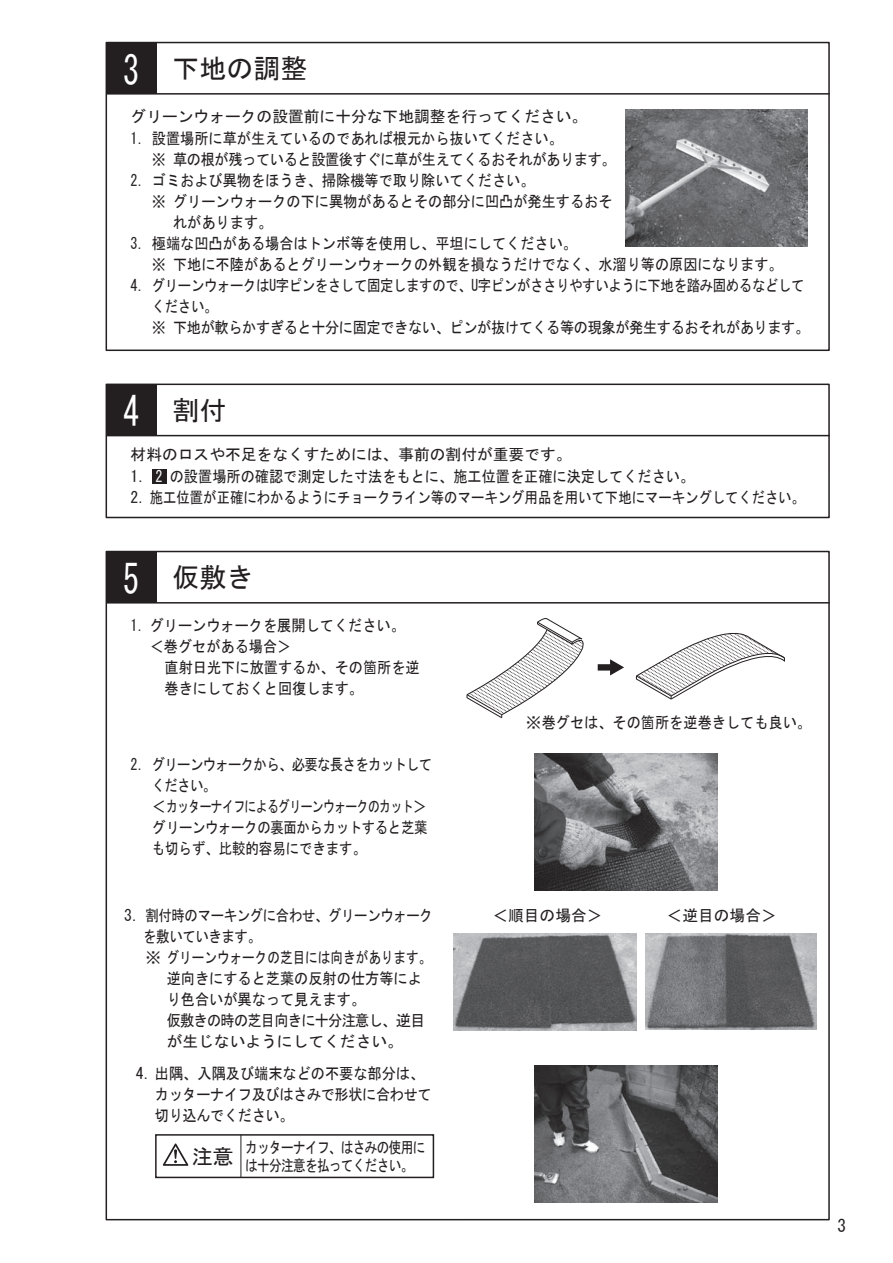
<style>
.page{position:relative;width:893px;height:1263px;background:#fff}
.page>*{position:absolute;margin:0;border:0;box-sizing:border-box;transform-origin:0 0}
.t1{font:40.5px "MS Gothic";color:#fff;scale:.8 1}
.t2{font:27px "MS Gothic";color:#231f20}
.t3{font:21px "MS Gothic";color:#231f20}
.t4{font:17.25px "MS Gothic";color:#231f20}
.t5{font:15.75px/21px "MS Gothic";color:#231f20;scale:.9 1}
.t6{font:15.75px "MS Gothic";color:#231f20}
.t7{font:15.75px/21px "MS Gothic";letter-spacing:-.025em;color:#231f20;scale:.9 1}
.t8{font:15.75px/21px "MS Gothic";letter-spacing:-.05em;color:#231f20;scale:.9 1}
.t9{font:15.75px/21px "MS Gothic";letter-spacing:-.025em;color:#231f20}
.t10{font:15.75px/18px "MS Gothic";letter-spacing:-.05em;color:#231f20;scale:.8 1}
.t11{font:15.75px "MS Gothic";letter-spacing:-.025em;color:#231f20;scale:.85 1}
.s1{color:#fff}
.s2{font-size:40.5px;color:#fff}
</style>
<div class="page">
<div style="left:106px;top:384px;width:724px;height:134px;border:2px solid #231f20"></div>
<div style="left:106px;top:384px;width:51px;height:52px;background:#231f20"></div>
<hr style="left:107px;top:435px;width:722px;height:1px;background:#231f20">
<div style="left:152px;top:469px;width:15px;height:15px;background:#231f20"></div>
<div style="left:106px;top:551px;width:51px;height:52px;background:#231f20"></div>
<hr style="left:107px;top:602px;width:722px;height:1px;background:#231f20">
<div style="left:106px;top:42px;width:724px;height:309px;border:2px solid #231f20"></div>
<div style="left:106px;top:43px;width:51px;height:51px;background:#231f20"></div>
<hr style="left:107px;top:93px;width:722px;height:2px;background:#231f20">
<svg style="left:163px;top:1143px;width:25px;height:23px"></svg>
<div style="left:155px;top:1134px;width:279px;height:44px;border:2px solid #231f20"></div>
<hr style="left:241px;top:1135px;width:1px;height:42px;background:#231f20">
<svg style="left:635px;top:632px;width:150px;height:68px"></svg>
<svg style="left:466px;top:618px;width:118px;height:100px"></svg>
<svg style="left:598px;top:659px;width:26px;height:16px"></svg>
<img style="left:535px;top:754px;width:183px;height:137px">
<img style="left:454px;top:933px;width:183px;height:97px">
<img style="left:645px;top:933px;width:172px;height:96px">
<img style="left:535px;top:1065px;width:183px;height:137px">
<img style="left:625px;top:109px;width:183px;height:137px">
<p class="t1" style="left:123px;top:50px;width:22px">3</p>
<p class="t2" style="left:173px;top:55px;width:136px">下地の調整</p>
<p class="t6" style="left:131px;top:109px;width:458px">グリーンウォークの設置前に十分な下地調整を行ってください。</p>
<p class="t7" style="left:152px;top:128px;width:517px;text-indent:-21px">1. 設置場所に草が生えているのであれば根元から抜いてください。<br>※ 草の根が残っていると設置後すぐに草が生えてくるおそれがあります。</p>
<p class="t5" style="left:131px;top:170px;width:450px">2. ゴミおよび異物をほうき、掃除機等で取り除いてください。</p>
<p class="t5" style="left:152px;top:191px;width:513px">※ グリーンウォークの下に異物があるとその部分に凹凸が発生するおそ</p>
<p class="t5" style="left:173px;top:212px;width:112px">れがあります。</p>
<p class="t5" style="left:152px;top:233px;width:702px;text-indent:-21px">3. 極端な凹凸がある場合はトンボ等を使用し、平坦にしてください。<br>※ 下地に不陸があるとグリーンウォークの外観を損なうだけでなく、水溜り等の原因になります。</p>
<p class="t7" style="left:152px;top:275px;width:732px;text-indent:-21px">4. グリーンウォークはU字ピンをさして固定しますので、U字ピンがささりやすいように下地を踏み固めるなどしてください。<br>※ 下地が軟らかすぎると十分に固定できない、ピンが抜けてくる等の現象が発生するおそれがあります。</p>
<p class="t1" style="left:123px;top:392px;width:22px">4</p>
<p class="t2" style="left:173px;top:397px;width:55px">割付</p>
<p class="t6" style="left:131px;top:446px;width:443px">材料のロスや不足をなくすためには、事前の割付が重要です。</p>
<p class="t6" style="left:131px;top:468px;width:565px">1. <span class="s1">2</span> の設置場所の確認で測定した寸法をもとに、施工位置を正確に決定してください。</p>
<p class="t6" style="left:131px;top:489px;width:676px">2. 施工位置が正確にわかるようにチョークライン等のマーキング用品を用いて下地にマーキングしてください。</p>
<p class="t2" style="left:123px;top:564px;width:132px"><span class="s2">5</span> 仮敷き</p>
<p class="t5" style="left:131px;top:615px;width:306px">1. グリーンウォークを展開してください。</p>
<p class="t5" style="left:150px;top:636px;width:159px">＜巻グセがある場合＞</p>
<p class="t5" style="left:165px;top:657px;width:285px">直射日光下に放置するか、その箇所を逆</p>
<p class="t5" style="left:165px;top:678px;width:222px">巻きにしておくと回復します。</p>
<p class="t8" style="left:152px;top:753px;width:313px;text-indent:-21px">2. グリーンウォークから、必要な長さをカットしてください。<br>＜カッターナイフによるグリーンウォークのカット＞グリーンウォークの裏面からカットすると芝葉も切らず、比較的容易にできます。</p>
<p class="t9" style="left:124px;top:904px;width:310px">3. 割付時のマーキングに合わせ、グリーンウォーク</p>
<p class="t11" style="left:143px;top:928px;width:140px">を敷いていきます。</p>
<p class="t6" style="left:145px;top:949px;width:287px">※ グリーンウォークの芝目には向きがあります。</p>
<p class="t5" style="left:167px;top:967px;width:285px">逆向きにすると芝葉の反射の仕方等によ</p>
<p class="t5" style="left:167px;top:988px;width:222px">り色合いが異なって見えます。</p>
<p class="t8" style="left:167px;top:1009px;width:289px">仮敷きの時の芝目向きに十分注意し、逆目</p>
<p class="t6" style="left:167px;top:1033px;width:238px">が生じないようにしてください。</p>
<p class="t9" style="left:155px;top:1062px;width:278px;text-indent:-19px">4. 出隅、入隅及び端末などの不要な部分は、カッターナイフ及びはさみで形状に合わせて切り込んでください。</p>
<p class="t10" style="left:245px;top:1138px;width:227px">カッターナイフ、はさみの使用には十分注意を払ってください。</p>
<p class="t3" style="left:192px;top:1146px;width:44px">注意</p>
<p class="t6" style="left:526px;top:715px;width:287px">※巻グセは、その箇所を逆巻きしても良い。</p>
<p class="t6" style="left:492px;top:907px;width:112px">＜順目の場合＞</p>
<p class="t6" style="left:667px;top:907px;width:112px">＜逆目の場合＞</p>
<p class="t4" style="left:837px;top:1217px;width:10px">3</p>
</div>
